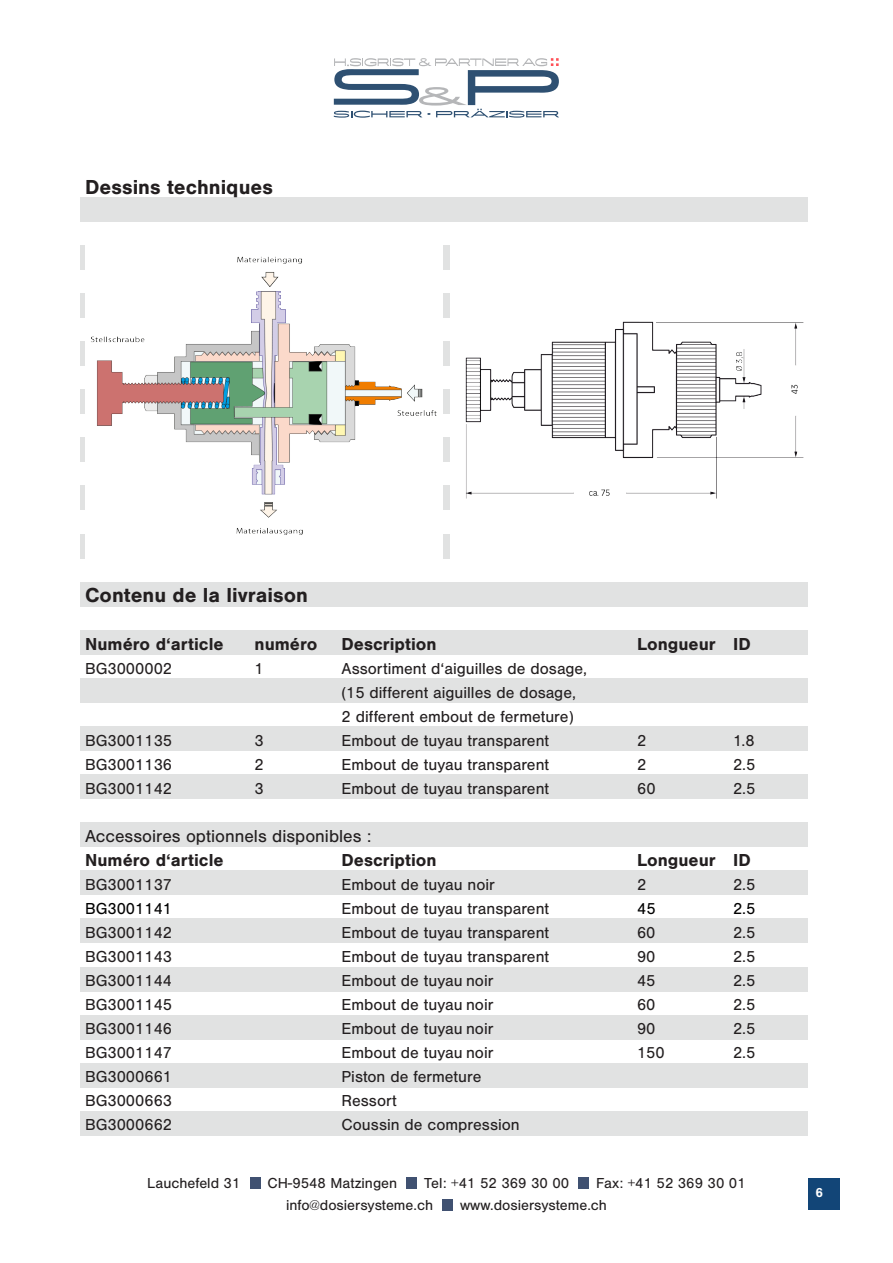
<style>
.page{position:relative;width:893px;height:1263px;background:#fff}
.page>*{position:absolute;margin:0;border:0;box-sizing:border-box;transform-origin:0 0}
.t1{font:700 21px "Nimbus San";color:#231f20}
.Titel_bold{font:700 18px "Nimbus San";color:#231f20}
.t2{font:18px "Nimbus San";color:#231f20}
.Text{font:16.5px "Nimbus San";color:#231f20}
.Text-2{font:16.5px "Nimbus San";color:#000}
.t3{font:15px "Nimbus San";color:#231f20}
.t4{font:700 13.5px "Nimbus San";color:#fff}
</style>
<div class="page">
<div style="left:808px;top:1178px;width:31px;height:31px;background:#124577"></div>
<div style="left:250px;top:1178px;width:10px;height:11px;background:#405171"></div>
<div style="left:406px;top:1178px;width:11px;height:11px;background:#405171"></div>
<div style="left:442px;top:1199px;width:11px;height:11px;background:#405171"></div>
<div style="left:578px;top:1178px;width:10px;height:11px;background:#405171"></div>
<svg style="left:334px;top:58px;width:225px;height:60px"></svg>
<div style="left:81px;top:197px;width:727px;height:24px;background:#e1e2e2"></div>
<div style="left:81px;top:582px;width:727px;height:24px;background:#e1e2e2"></div>
<div style="left:81px;top:630px;width:727px;height:24px;background:#e1e2e2"></div>
<div style="left:81px;top:678px;width:727px;height:24px;background:#e1e2e2"></div>
<div style="left:81px;top:726px;width:727px;height:24px;background:#e1e2e2"></div>
<div style="left:81px;top:774px;width:727px;height:25px;background:#e1e2e2"></div>
<div style="left:81px;top:823px;width:727px;height:24px;background:#e1e2e2"></div>
<div style="left:81px;top:871px;width:727px;height:24px;background:#e1e2e2"></div>
<div style="left:81px;top:919px;width:727px;height:24px;background:#e1e2e2"></div>
<div style="left:81px;top:967px;width:727px;height:24px;background:#e1e2e2"></div>
<div style="left:81px;top:1015px;width:727px;height:24px;background:#e1e2e2"></div>
<div style="left:81px;top:1063px;width:727px;height:24px;background:#e1e2e2"></div>
<div style="left:81px;top:1111px;width:727px;height:24px;background:#e1e2e2"></div>
<img style="left:91px;top:256px;width:346px;height:279px">
<img style="left:465px;top:321px;width:339px;height:178px">
<p class="t1" style="left:85px;top:175px;width:189px">Dessins techniques</p>
<p class="t1" style="left:85px;top:583px;width:224px">Contenu de la livraison</p>
<p class="Titel_bold" style="left:85px;top:634px;width:140px">Numéro d‘article</p>
<p class="Titel_bold" style="left:255px;top:634px;width:64px">numéro</p>
<p class="Titel_bold" style="left:342px;top:634px;width:97px">Description</p>
<p class="Titel_bold" style="left:637px;top:634px;width:115px">Longueur ID</p>
<p class="Text" style="left:85px;top:659px;width:89px">BG3000002</p>
<p class="Text" style="left:255px;top:659px;width:11px">1</p>
<p class="Text" style="left:342px;top:659px;width:247px">Assortiment d‘aiguilles de dosage,</p>
<p class="Text" style="left:342px;top:683px;width:236px">(15 different aiguilles de dosage,</p>
<p class="Text" style="left:342px;top:707px;width:234px">2 different embout de fermeture)</p>
<p class="Text" style="left:85px;top:731px;width:89px">BG3001135</p>
<p class="Text" style="left:255px;top:731px;width:11px">3</p>
<p class="Text" style="left:342px;top:731px;width:209px">Embout de tuyau transparent</p>
<p class="Text" style="left:637px;top:731px;width:11px">2</p>
<p class="Text" style="left:733px;top:731px;width:23px">1.8</p>
<p class="Text" style="left:85px;top:755px;width:89px">BG3001136</p>
<p class="Text" style="left:255px;top:755px;width:11px">2</p>
<p class="Text" style="left:342px;top:755px;width:209px">Embout de tuyau transparent</p>
<p class="Text" style="left:637px;top:755px;width:11px">2</p>
<p class="Text" style="left:733px;top:755px;width:24px">2.5</p>
<p class="Text" style="left:85px;top:779px;width:89px">BG3001142</p>
<p class="Text" style="left:255px;top:779px;width:11px">3</p>
<p class="Text" style="left:342px;top:779px;width:209px">Embout de tuyau transparent</p>
<p class="Text" style="left:637px;top:779px;width:20px">60</p>
<p class="Text" style="left:733px;top:779px;width:24px">2.5</p>
<p class="t2" style="left:85px;top:826px;width:288px">Accessoires optionnels disponibles :</p>
<p class="Titel_bold" style="left:85px;top:850px;width:140px">Numéro d‘article</p>
<p class="Titel_bold" style="left:342px;top:850px;width:97px">Description</p>
<p class="Titel_bold" style="left:637px;top:850px;width:115px">Longueur ID</p>
<p class="Text" style="left:85px;top:875px;width:89px">BG3001137</p>
<p class="Text" style="left:342px;top:875px;width:155px">Embout de tuyau noir</p>
<p class="Text" style="left:637px;top:875px;width:11px">2</p>
<p class="Text" style="left:733px;top:875px;width:24px">2.5</p>
<p class="Text-2" style="left:85px;top:899px;width:89px">BG3001141</p>
<p class="Text" style="left:342px;top:899px;width:209px">Embout de tuyau transparent</p>
<p class="Text-2" style="left:637px;top:899px;width:20px">45</p>
<p class="Text-2" style="left:733px;top:899px;width:24px">2.5</p>
<p class="Text" style="left:85px;top:923px;width:89px">BG3001142</p>
<p class="Text" style="left:342px;top:923px;width:209px">Embout de tuyau transparent</p>
<p class="Text" style="left:637px;top:923px;width:20px">60</p>
<p class="Text" style="left:733px;top:923px;width:24px">2.5</p>
<p class="Text" style="left:85px;top:947px;width:89px">BG3001143</p>
<p class="Text" style="left:342px;top:947px;width:209px">Embout de tuyau transparent</p>
<p class="Text" style="left:637px;top:947px;width:20px">90</p>
<p class="Text" style="left:733px;top:947px;width:24px">2.5</p>
<p class="Text" style="left:85px;top:971px;width:89px">BG3001144</p>
<p class="Text" style="left:342px;top:971px;width:153px">Embout de tuyau noir</p>
<p class="Text" style="left:637px;top:971px;width:20px">45</p>
<p class="Text" style="left:733px;top:971px;width:24px">2.5</p>
<p class="Text" style="left:85px;top:995px;width:89px">BG3001145</p>
<p class="Text" style="left:342px;top:995px;width:153px">Embout de tuyau noir</p>
<p class="Text" style="left:637px;top:995px;width:20px">60</p>
<p class="Text" style="left:733px;top:995px;width:24px">2.5</p>
<p class="Text" style="left:85px;top:1019px;width:89px">BG3001146</p>
<p class="Text" style="left:342px;top:1019px;width:153px">Embout de tuyau noir</p>
<p class="Text" style="left:637px;top:1019px;width:20px">90</p>
<p class="Text" style="left:733px;top:1019px;width:24px">2.5</p>
<p class="Text" style="left:85px;top:1043px;width:89px">BG3001147</p>
<p class="Text" style="left:342px;top:1043px;width:153px">Embout de tuyau noir</p>
<p class="Text" style="left:637px;top:1043px;width:29px">150</p>
<p class="Text" style="left:733px;top:1043px;width:24px">2.5</p>
<p class="Text" style="left:85px;top:1067px;width:89px">BG3000661</p>
<p class="Text" style="left:342px;top:1067px;width:141px">Piston de fermeture</p>
<p class="Text" style="left:85px;top:1091px;width:89px">BG3000663</p>
<p class="Text" style="left:342px;top:1091px;width:57px">Ressort</p>
<p class="Text" style="left:85px;top:1115px;width:89px">BG3000662</p>
<p class="Text" style="left:342px;top:1115px;width:180px">Coussin de compression</p>
<p class="t3" style="left:147px;top:1175px;width:95px">Lauchefeld 31</p>
<p class="t3" style="left:267px;top:1175px;width:131px">CH-9548 Matzingen</p>
<p class="t3" style="left:424px;top:1175px;width:146px">Tel: +41 52 369 30 00</p>
<p class="t3" style="left:596px;top:1175px;width:151px">Fax: +41 52 369 30 01</p>
<p class="t3" style="left:286px;top:1196px;width:149px">info@dosiersysteme.ch</p>
<p class="t3" style="left:460px;top:1196px;width:148px">www.dosiersysteme.ch</p>
<p class="t4" style="left:815px;top:1185px;width:9px">6</p>
</div>
